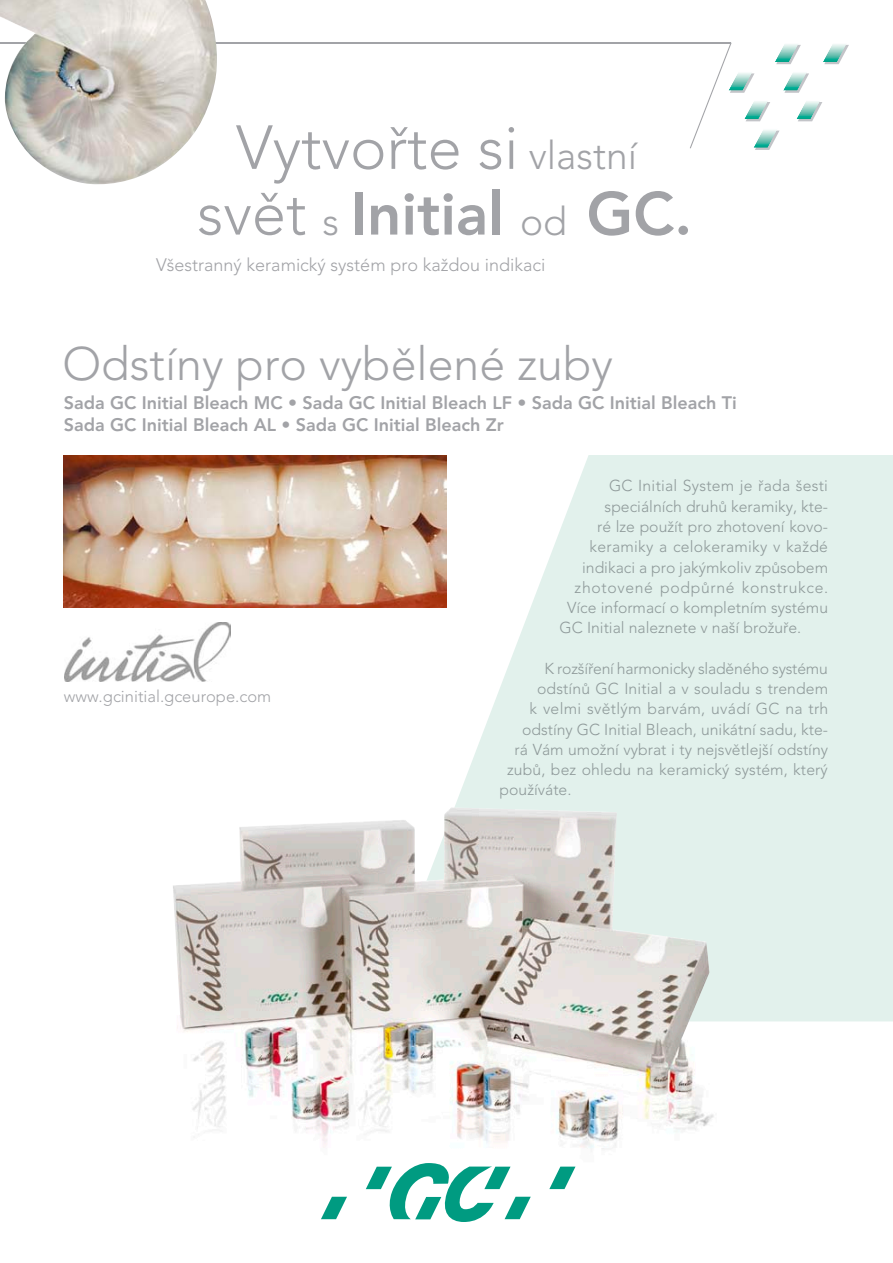
<style>
.page{position:relative;width:893px;height:1263px;background:#fff}
.page>*{position:absolute;margin:0;border:0;box-sizing:border-box;transform-origin:0 0}
.t1{font:61.5px "Avenir Light CE";color:#a2a3a7}
.t2{font:60px "Avenir Heavy CE";color:#a2a3a7}
.t3{font:46.5px "Avenir Light CE";color:#a2a3a7}
.t4{font:18px/21.6px "Avenir Heavy CE";color:#a2a3a7}
.t5{font:18px "Avenir Light CE";color:#a2a3a7}
.t6{font:16.5px "Avenir Light CE";color:#a2a3a7}
.t7{font:15.75px "Avenir Light CE";color:#8f9a9a}
.t8{font:15.75px "Avenir Light CE";letter-spacing:.02em;color:#8f9a9a}
.t9{font:15.75px "Avenir Light CE";letter-spacing:.045em;color:#8f9a9a}
.s1{font-size:39px}
.s2{font-family:"Avenir Light CE";font-size:61.5px}
.s3{font-family:"Avenir Light CE";font-size:39px}
</style>
<div class="page">
<svg style="left:446px;top:455px;width:447px;height:566px;background:#e6f2ee"></svg>
<img style="left:173px;top:807px;width:567px;height:383px">
<img style="left:64px;top:622px;width:167px;height:60px">
<svg style="left:690px;top:43px;width:159px;height:107px"></svg>
<hr style="left:0;top:43px;width:731px;height:1px;background:#a2a3a7">
<svg style="left:549px;top:1166px;width:26px;height:23px"></svg>
<svg style="left:366px;top:1163px;width:165px;height:59px"></svg>
<svg style="left:321px;top:1197px;width:26px;height:22px"></svg>
<img style="left:0;top:0;width:219px;height:185px">
<img style="left:64px;top:455px;width:382px;height:153px">
<h1 class="t1" style="left:236px;top:112px;width:402px">Vytvořte si <span class="s1">vlastní</span></h1>
<h2 class="t2" style="left:197px;top:180px;width:496px"><span class="s2">svět</span> <span class="s3">s</span> Initial <span class="s3">od</span> GC.</h2>
<p class="t5" style="left:156px;top:254px;width:391px">Všestranný keramický systém pro každou indikaci</p>
<h3 class="t3" style="left:63px;top:337px;width:552px">Odstíny pro vybělené zuby</h3>
<p class="t4" style="left:64px;top:392px;width:675px">Sada GC Initial Bleach MC • Sada GC Initial Bleach LF • Sada GC Initial Bleach Ti<br>Sada GC Initial Bleach AL • Sada GC Initial Bleach Zr</p>
<p class="t6" style="left:64px;top:686px;width:209px">www.gcinitial.gceurope.com</p>
<p class="t7" style="left:609px;top:477px;width:220px">GC Initial System je řada šesti</p>
<p class="t7" style="left:605px;top:497px;width:225px">speciálních druhů keramiky, kte-</p>
<p class="t7" style="left:597px;top:517px;width:233px">ré lze použít pro zhotovení kovo-</p>
<p class="t8" style="left:590px;top:538px;width:240px">keramiky a celokeramiky v každé</p>
<p class="t7" style="left:582px;top:558px;width:247px">indikaci a pro jakýmkoliv způsobem</p>
<p class="t9" style="left:575px;top:578px;width:255px">zhotovené podpůrné konstrukce.</p>
<p class="t7" style="left:567px;top:598px;width:262px">Více informací o kompletním systému</p>
<p class="t7" style="left:560px;top:619px;width:243px">GC Initial naleznete v naší brožuře.</p>
<p class="t7" style="left:545px;top:659px;width:285px">K rozšíření harmonicky sladěného systému</p>
<p class="t7" style="left:537px;top:679px;width:293px">odstínů GC Initial a v souladu s trendem</p>
<p class="t8" style="left:530px;top:700px;width:300px">k velmi světlým barvám, uvádí GC na trh</p>
<p class="t7" style="left:522px;top:720px;width:307px">odstíny GC Initial Bleach, unikátní sadu, kte-</p>
<p class="t7" style="left:515px;top:740px;width:315px">rá Vám umožní vybrat i ty nejsvětlejší odstíny</p>
<p class="t7" style="left:507px;top:760px;width:322px">zubů, bez ohledu na keramický systém, který</p>
<p class="t7" style="left:500px;top:781px;width:73px">používáte.</p>
</div>
